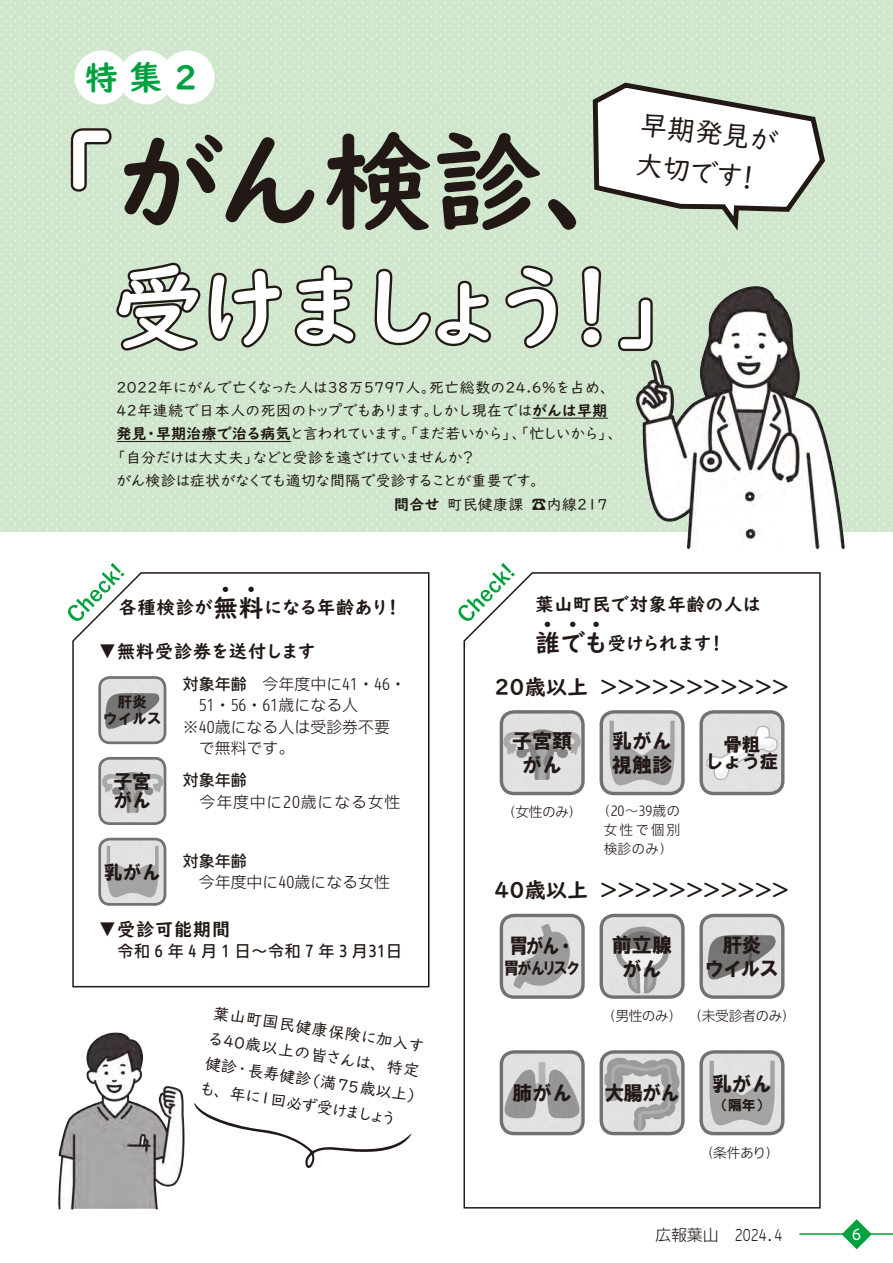
<style>
.page{position:relative;width:893px;height:1263px;background:#fff}
.page>*{position:absolute;margin:0;border:0;box-sizing:border-box;transform-origin:0 0}
.t1{font:108.45px "UD Digi Kyokasho N B";color:#221815}
.t2{font:90.3px "UD Digi Kyokasho N B";letter-spacing:-.2em;color:#fff}
.t3{font:33px "UD Digi Kyokasho NK B";color:#00a23f}
.t4{font:27.6px/40.3px "UD Digi Kyokasho NK R";color:#221815}
.t5{font:24.45px "UD Digi Kyokasho NK B";color:#221815}
.t6{font:21.3px "UD Digi Kyokasho NK B";color:#221815}
.t7{font:20.25px/23.9px "HGS Soei Kakugothic UB";letter-spacing:-.015em;color:#221815;text-align:center}
.t8{font:20.25px "HGS Soei Kakugothic UB";letter-spacing:-.015em;color:#221815;scale:.9 1}
.t9{font:19.2px/19.2px "HGS Soei Kakugothic UB";letter-spacing:-.015em;color:#221815}
.t10{font:18.6px "HGS Soei Kakugothic UB";letter-spacing:-.02em;color:#221815}
.t11{font:18px "UD Digi Kyokasho NK B";letter-spacing:.05em;color:#221815}
.t12{font:16.5px "HGS Soei Kakugothic UB";letter-spacing:-.155em;color:#221815;scale:.9 1}
.t13{font:300 15.9px/21.3px "Iwa UCDA Goth Std";color:#221815}
.t14{font:15.9px/25.5px "UD Digi Kyokasho NK R";color:#221815}
.t15{font:500 15.9px "Iwa UCDA Goth Std";letter-spacing:.05em;color:#221815}
.t16{font:300 15.9px/21.3px "Iwa UCDA Goth Std";letter-spacing:.05em;color:#221815}
.t17{font:300 15.9px "Iwa UCDA Goth Std";color:#221815;scale:.76 1}
.t18{font:14.85px "UD Digi Kyokasho NK R";letter-spacing:.025em;color:#221815}
.t19{font:14.85px "UD Digi Kyokasho NK R";letter-spacing:.045em;color:#221815}
.t20{font:14.85px/17px "HGS Soei Kakugothic UB";letter-spacing:-.015em;color:#221815;text-align:center}
.t21{font:100 14.85px "Iwa UCDA Goth Std";color:#fff;scale:.95 1}
.t22{font:300 13.8px "Iwa UCDA Goth Std";letter-spacing:-.025em;color:#221815}
.t23{font:300 13.8px/19.2px "Iwa UCDA Goth Std";letter-spacing:.135em;color:#221815}
.t24{font:13.8px "HGS Soei Kakugothic UB";color:#221815}
.t25{font:12.15px "Kenten Generic";color:#221815}
.s1{color:#fff}
.s2{font-family:"UD Digi Kyokasho NK B"}
.s3{font-size:24.45px}
.s4{font-weight:500}
.s5{font-family:"UD Digi Kyokasho N R"}
</style>
<div class="page">
<div style="left:0;top:0;width:893px;height:531px;background:#d0e7cd"></div>
<svg style="left:68px;top:0;width:216px;height:353px;background:#c2d6be"></svg>
<svg style="left:292px;top:263px;width:66px;height:86px;background:#949f8e"></svg>
<svg style="left:372px;top:266px;width:121px;height:83px;background:#a7b6a2"></svg>
<svg style="left:503px;top:263px;width:57px;height:88px;background:#a4b29f"></svg>
<svg style="left:579px;top:264px;width:26px;height:87px;background:#919c8b"></svg>
<svg style="left:616px;top:295px;width:13px;height:60px"></svg>
<div style="left:75px;top:50px;width:53px;height:54px;background:#fff;border-radius:50%"></div>
<div style="left:119px;top:50px;width:54px;height:54px;background:#fff;border-radius:50%"></div>
<div style="left:161px;top:50px;width:54px;height:54px;background:#fff;border-radius:50%"></div>
<svg style="left:590px;top:79px;width:238px;height:159px"></svg>
<hr style="left:532px;top:418px;width:76px;height:1px;background:#221815">
<hr style="left:116px;top:441px;width:175px;height:1px;background:#221815">
<svg style="left:463px;top:572px;width:358px;height:637px"></svg>
<svg style="left:72px;top:572px;width:358px;height:416px"></svg>
<svg style="left:194px;top:1103px;width:218px;height:65px"></svg>
<svg style="left:68px;top:563px;width:56px;height:58px"></svg>
<svg style="left:458px;top:563px;width:57px;height:58px"></svg>
<img style="left:501px;top:915px;width:82px;height:82px">
<div style="left:500px;top:914px;width:85px;height:85px;border:3px solid #727171;border-radius:13px"></div>
<img style="left:501px;top:712px;width:82px;height:81px">
<div style="left:500px;top:710px;width:85px;height:85px;border:3px solid #727171;border-radius:13px"></div>
<img style="left:701px;top:712px;width:82px;height:81px">
<div style="left:699px;top:710px;width:85px;height:85px;border:3px solid #727171;border-radius:13px"></div>
<img style="left:701px;top:915px;width:82px;height:82px">
<div style="left:699px;top:914px;width:85px;height:85px;border:3px solid #727171;border-radius:13px"></div>
<img style="left:601px;top:712px;width:82px;height:81px">
<div style="left:600px;top:710px;width:85px;height:85px;border:3px solid #727171;border-radius:13px"></div>
<img style="left:601px;top:915px;width:82px;height:82px">
<div style="left:600px;top:914px;width:85px;height:85px;border:3px solid #727171;border-radius:13px"></div>
<img style="left:501px;top:1052px;width:82px;height:81px">
<div style="left:500px;top:1050px;width:85px;height:85px;border:3px solid #727171;border-radius:13px"></div>
<img style="left:701px;top:1052px;width:82px;height:81px">
<div style="left:699px;top:1050px;width:85px;height:85px;border:3px solid #727171;border-radius:13px"></div>
<img style="left:601px;top:1052px;width:82px;height:81px">
<div style="left:600px;top:1050px;width:85px;height:85px;border:3px solid #727171;border-radius:13px"></div>
<img style="left:100px;top:839px;width:65px;height:65px">
<div style="left:98px;top:838px;width:68px;height:68px;border:3px solid #727171;border-radius:10px"></div>
<img style="left:100px;top:758px;width:65px;height:66px">
<div style="left:98px;top:757px;width:68px;height:68px;border:3px solid #727171;border-radius:10px"></div>
<img style="left:100px;top:677px;width:65px;height:66px">
<div style="left:98px;top:676px;width:68px;height:68px;border:3px solid #727171;border-radius:10px"></div>
<img style="left:58px;top:1032px;width:127px;height:178px">
<img style="left:629px;top:281px;width:223px;height:268px">
<hr style="left:799px;top:1233px;width:94px;height:2px;background:#00a23f">
<svg style="left:842px;top:1219px;width:30px;height:30px"></svg>
<p class="t3" style="left:85px;top:58px;width:114px">特集２</p>
<p class="t4" style="left:643px;top:104px;width:140px;rotate:7deg">早期発見が大切です!</p>
<p class="t1" style="left:7px;top:117px;width:643px"><span class="s1">「</span>がん検診、</p>
<p class="t2" style="left:113px;top:253px;width:593px">受けましょう「</p>
<p class="t2" style="left:546px;top:253px;width:92px">!</p>
<p class="t18" style="left:116px;top:379px;width:493px">2022年にがんで亡くなった人は3８万5797人。死亡総数の24.6%を占め、</p>
<p class="t19" style="left:116px;top:402px;width:492px">42年連続で日本人の死因のトップでもあります。しかし現在では<span class="s2">がんは早期</span></p>
<p class="t18" style="left:116px;top:425px;width:500px"><span class="s2">発見・早期治療で治る病気</span>と言われています。「まだ若いから」、「忙しいから「、</p>
<p class="t18" style="left:116px;top:449px;width:358px">「自分だけは大丈夫」などと受診を遠ざけていませんか?</p>
<p class="t18" style="left:116px;top:472px;width:423px">がん検診は症状がなくても適切な間隔で受診することが重要です。</p>
<p class="t18" style="left:394px;top:495px;width:215px"><span class="s2">問合せ</span>　町民健康課　☎内線２１７</p>
<p class="t25" style="left:220px;top:583px;width:39px">4 4</p>
<p class="t11" style="left:119px;top:597px;width:280px">各種検診が<span class="s3">無料</span>になる年齢あり！</p>
<p class="t11" style="left:98px;top:641px;width:218px">▼無料受診券を送付します</p>
<p class="t20" style="left:103px;top:693px;width:60px">肝炎<br>ウイルス</p>
<p class="t9" style="left:113px;top:772px;width:40px">子宮がん</p>
<p class="t9" style="left:104px;top:862px;width:58px">乳がん</p>
<p class="t13" style="left:183px;top:672px;width:225px"><span class="s4">対象年齢</span>　今年度中に41・46・</p>
<p class="t13" style="left:199px;top:694px;width:161px">51・56・61歳になる人</p>
<p class="t13" style="left:183px;top:715px;width:209px">※40歳になる人は受診券不要</p>
<p class="t13" style="left:183px;top:736px;width:113px">　で無料です。</p>
<p class="t16" style="left:183px;top:769px;width:219px"><span class="s4">対象年齢<br></span>　今年度中に20歳になる女性</p>
<p class="t13" style="left:183px;top:849px;width:209px"><span class="s4">対象年齢<br></span>　今年度中に40歳になる女性</p>
<p class="t11" style="left:98px;top:918px;width:133px">▼受診可能期間</p>
<p class="t15" style="left:98px;top:939px;width:305px">　令和 6 年 4 月１日～令和 7 年３月３１日</p>
<p class="t14" style="left:215px;top:1000px;width:214px;text-align:right;rotate:9deg">葉山町国民健康保険に加入す特定</p>
<p class="t14" style="left:310px;top:1041px;width:122px;text-indent:-100px;rotate:9deg">る４０歳以上の皆さんは、<br><span class="s5">（</span>満75歳以上(</p>
<p class="t14" style="left:236px;top:1055px;width:168px;text-indent:-29px;rotate:9deg">健診・長寿健<span class="s5">診<br></span>年に１回必ず受けましょう</p>
<p class="t11" style="left:535px;top:594px;width:226px">葉山町民で対象年齢の人は</p>
<p class="t5" style="left:535px;top:628px;width:73px">誰でも</p>
<p class="t25" style="left:541px;top:618px;width:63px">444</p>
<p class="t11" style="left:608px;top:632px;width:115px">受けられます!</p>
<p class="t6" style="left:600px;top:674px;width:190px">&lt;&lt;&lt;&lt;&lt;&lt;&lt;&lt;&lt;&lt;&lt;</p>
<p class="t6" style="left:495px;top:674px;width:95px">20歳以上</p>
<p class="t7" style="left:512px;top:729px;width:62px">子宮頚がん</p>
<p class="t7" style="left:612px;top:729px;width:62px;text-align:left">乳がん視触診</p>
<p class="t22" style="left:568px;top:801px;width:114px">） （20～39歳の</p>
<p class="t22" style="left:502px;top:802px;width:68px">（女性のみ</p>
<p class="t23" style="left:604px;top:819px;width:78px">女性で個別検診のみ(</p>
<p class="t10" style="left:723px;top:735px;width:39px">骨粗</p>
<p class="t10" style="left:705px;top:752px;width:74px">しょう症</p>
<p class="t6" style="left:495px;top:878px;width:95px">40歳以上</p>
<p class="t8" style="left:510px;top:936px;width:74px">胃がん・</p>
<p class="t12" style="left:504px;top:960px;width:86px">胃がんリスク</p>
<p class="t6" style="left:600px;top:878px;width:190px">&lt;&lt;&lt;&lt;&lt;&lt;&lt;&lt;&lt;&lt;&lt;</p>
<p class="t7" style="left:612px;top:932px;width:62px">前立腺がん</p>
<p class="t22" style="left:602px;top:1006px;width:81px">（男性のみ(</p>
<p class="t7" style="left:704px;top:932px;width:76px">肝炎<br>ウイルス</p>
<p class="t22" style="left:689px;top:1006px;width:108px">（未受診者のみ(</p>
<p class="t7" style="left:512px;top:1081px;width:62px">肺がん</p>
<p class="t7" style="left:605px;top:1081px;width:77px">大腸がん</p>
<p class="t7" style="left:712px;top:1072px;width:62px">乳がん</p>
<p class="t24" style="left:715px;top:1098px;width:56px">（隔年(</p>
<p class="t22" style="left:700px;top:1143px;width:80px">（条件あり(</p>
<p class="t13" style="left:655px;top:1223px;width:65px">広報葉山</p>
<p class="t17" style="left:735px;top:1224px;width:64px">2024.4</p>
<p class="t21" style="left:852px;top:1223px;width:12px">6</p>
</div>
